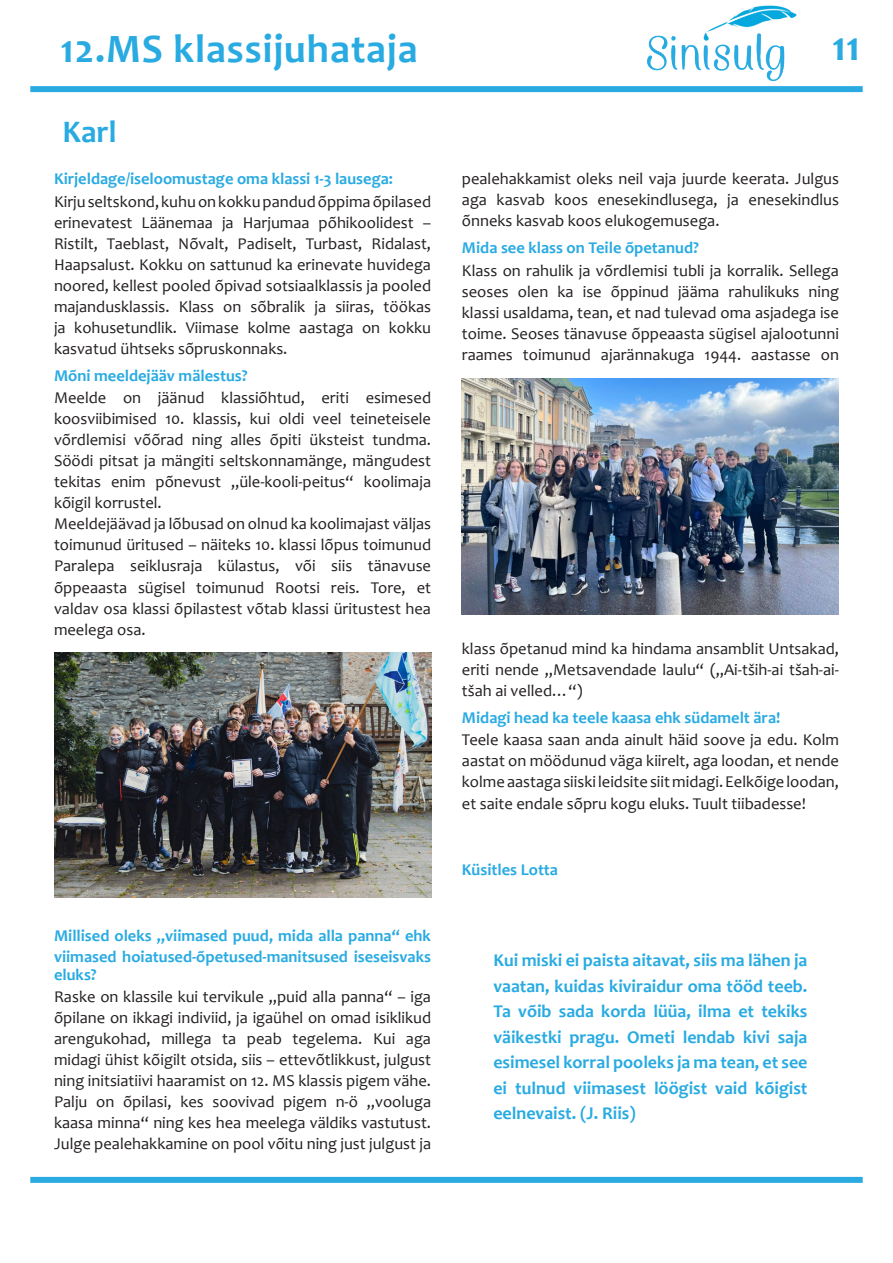
<style>
.page{position:relative;width:893px;height:1263px;background:#fff}
.page>*{position:absolute;margin:0;border:0;box-sizing:border-box;transform-origin:0 0}
.t1{font:700 42px "Candara";color:#29abe2}
.t2{font:700 40.5px "Candara";letter-spacing:.02em;color:#29abe2}
.t3{font:700 31.5px "Candara";color:#29abe2}
.t4{font:700 18px/25.5px "Candara";color:#29abe2;text-align:justify}
.t5{font:16.5px/21px "Candara";color:#231f20}
.t6{font:700 16.5px/21px "Candara";color:#29abe2}
.s1{font-weight:700;color:#29abe2}
</style>
<div class="page">
<div style="left:30px;top:1177px;width:833px;height:6px;background:#29abe2"></div>
<div style="left:30px;top:86px;width:833px;height:6px;background:#29abe2"></div>
<img style="left:647px;top:5px;width:150px;height:76px">
<img style="left:462px;top:378px;width:377px;height:236px">
<img style="left:54px;top:653px;width:377px;height:244px">
<p class="t2" style="left:61px;top:23px;width:359px">12.MS klassijuhataja</p>
<p class="t1" style="left:832px;top:20px;width:30px">11</p>
<p class="t3" style="left:62px;top:112px;width:56px">Karl</p>
<p class="t5" style="left:54px;top:168px;width:379px;line-height:22.5px"><span class="s1">Kirjeldage/iseloomustage oma klassi 1-3 lausega:<br></span>Kirju seltskond, kuhu on kokku pandud õppima õpilased</p>
<p class="t5" style="left:54px;top:212px;width:379px;text-align:justify">erinevatest Läänemaa ja Harjumaa põhikoolidest – Ristilt, Taeblast, Nõvalt, Padiselt, Turbast, Ridalast, Haapsalust. Kokku on sattunud ka erinevate huvidega noored, kellest pooled õpivad sotsiaalklassis ja pooled majandusklassis. Klass on sõbralik ja siiras, töökas ja kohusetundlik. Viimase kolme aastaga on kokku kasvatud ühtseks sõpruskonnaks.</p>
<p class="t5" style="left:54px;top:364px;width:379px;line-height:22.5px"><span class="s1">Mõni meeldejääv mälestus?<br></span>Meelde on jäänud klassiõhtud, eriti esimesed</p>
<p class="t5" style="left:54px;top:408px;width:379px">koosviibimised 10. klassis, kui oldi veel teineteisele võrdlemisi võõrad ning alles õpiti üksteist tundma.<br>Söödi pitsat ja mängiti seltskonnamänge, mängudest tekitas enim põnevust „üle-kooli-peitus“ koolimaja kõigil korrustel.<br>Meeldejäävad ja lõbusad on olnud ka koolimajast väljas toimunud üritused – näiteks 10. klassi lõpus toimunud Paralepa seiklusraja külastus, või siis tänavuse õppeaasta sügisel toimunud Rootsi reis. Tore, et valdav osa klassi õpilastest võtab klassi üritustest hea meelega osa.</p>
<p class="t6" style="left:54px;top:924px;width:379px">Millised oleks „viimased puud, mida alla panna“ ehk viimased hoiatused-õpetused-manitsused iseseisvaks</p>
<p class="t5" style="left:54px;top:963px;width:379px;line-height:22.5px"><span class="s1">eluks?<br></span>Raske on klassile kui tervikule „puid alla panna“ – iga</p>
<p class="t5" style="left:54px;top:1007px;width:379px;text-align:justify">õpilane on ikkagi indiviid, ja igaühel on omad isiklikud arengukohad, millega ta peab tegelema. Kui aga midagi ühist kõigilt otsida, siis – ettevõtlikkust, julgust ning initsiatiivi haaramist on 12. MS klassis pigem vähe.<br>Palju on õpilasi, kes soovivad pigem n-ö „vooluga kaasa minna“ ning kes hea meelega väldiks vastutust.<br>Julge pealehakkamine on pool võitu ning just julgust ja</p>
<p class="t5" style="left:462px;top:168px;width:379px;text-align:justify">pealehakkamist oleks neil vaja juurde keerata. Julgus aga kasvab koos enesekindlusega, ja enesekindlus õnneks kasvab koos elukogemusega.</p>
<p class="t5" style="left:462px;top:237px;width:379px;line-height:22.5px"><span class="s1">Mida see klass on Teile õpetanud?<br></span>Klass on rahulik ja võrdlemisi tubli ja korralik. Sellega</p>
<p class="t5" style="left:462px;top:281px;width:379px;text-align:justify">seoses olen ka ise õppinud jääma rahulikuks ning klassi usaldama, tean, et nad tulevad oma asjadega ise toime. Seoses tänavuse õppeaasta sügisel ajalootunni raames toimunud ajarännakuga 1944. aastasse on</p>
<p class="t5" style="left:462px;top:638px;width:379px;text-align:justify">klass õpetanud mind ka hindama ansamblit Untsakad, eriti nende „Metsavendade laulu“ („Ai-tših-ai tšah-ai&shy;tšah ai velled…“)</p>
<p class="t5" style="left:462px;top:706px;width:379px;line-height:22.5px"><span class="s1">Midagi head ka teele kaasa ehk südamelt ära!<br></span>Teele kaasa saan anda ainult häid soove ja edu. Kolm</p>
<p class="t5" style="left:462px;top:750px;width:379px;text-align:justify">aastat on möödunud väga kiirelt, aga loodan, et nende kolme aastaga siiski leidsite siit midagi. Eelkõige loodan, et saite endale sõpru kogu eluks. Tuult tiibadesse!</p>
<p class="t6" style="left:462px;top:858px;width:98px">Küsitles Lotta</p>
<p class="t4" style="left:493px;top:947px;width:316px">Kui miski ei paista aitavat, siis ma lähen ja vaatan, kuidas kiviraidur oma tööd teeb.<br>Ta võib sada korda lüüa, ilma et tekiks väikestki pragu. Ometi lendab kivi saja esimesel korral pooleks ja ma tean, et see ei tulnud viimasest löögist vaid kõigist eelnevaist. (J. Riis)</p>
</div>
